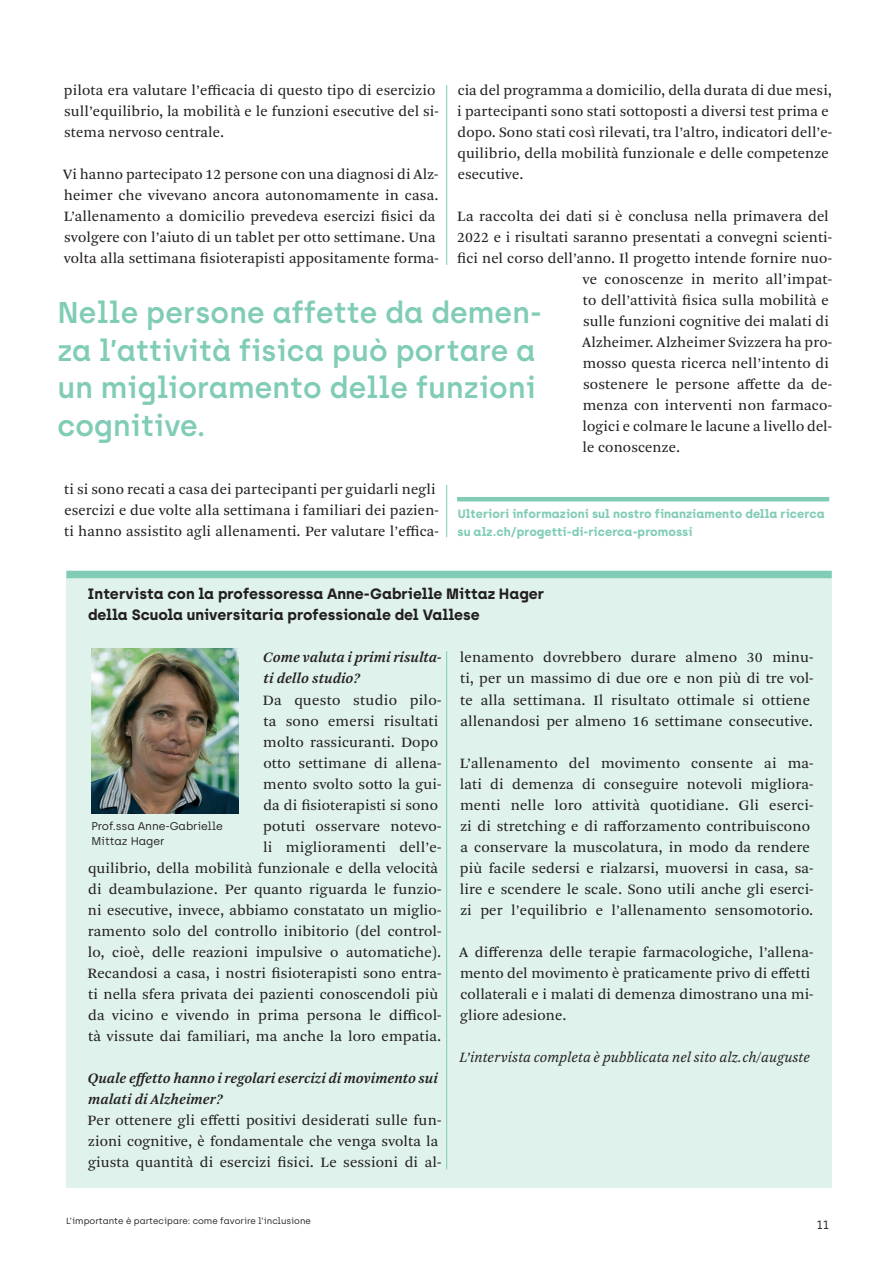
<style>
.page{position:relative;width:893px;height:1263px;background:#fff}
.page>*{position:absolute;margin:0;border:0;box-sizing:border-box;transform-origin:0 0}
.Zitat_normal{font:600 30px/37.5px "Archia";letter-spacing:.005em;color:#80ccb6}
.Copy_ohne_Einzug{font:15px/21px "Arnhem Pro Blond";letter-spacing:.01em;color:#231f20}
.Fragen_Einführung{font:italic 600 15px/21px "Arnhem Pro";letter-spacing:.005em;color:#231f20}
.Zwischentitel{font:700 15px/21px "Archia";color:#231f20}
.Copy_ohne_Einzug-2{font:italic 15px "Arnhem Pro Blond";letter-spacing:.01em;color:#231f20}
.Bildlegende{font:700 12px/17.9px "Archia";letter-spacing:.005em;color:#80ccb6}
.t1{font:12px "Archia";color:#231f20}
.Bildlegende_kleiner{font:11.25px/15px "Archia";letter-spacing:-.01em;color:#231f20}
.t2{font:9px "Archia";color:#231f20}
</style>
<div class="page">
<hr style="left:457px;top:497px;width:372px;height:4px;background:#80ccb6">
<hr style="left:446px;top:485px;width:1px;height:52px;background:#80ccb6">
<hr style="left:446px;top:85px;width:1px;height:180px;background:#80ccb6">
<div style="left:66px;top:578px;width:766px;height:609px;background:#dff2ec"></div>
<div style="left:66px;top:571px;width:766px;height:7px;background:#80ccb6"></div>
<img style="left:91px;top:648px;width:147px;height:165px">
<hr style="left:446px;top:651px;width:1px;height:518px;background:#80ccb6">
<p class="Copy_ohne_Einzug" style="left:64px;top:80px;width:376px">pilota era valutare l’efficacia di questo tipo di esercizio sull’equilibrio, la mobilità e le funzioni esecutive del si&shy;stema nervoso centrale.</p>
<p class="Copy_ohne_Einzug" style="left:63px;top:164px;width:377px">Vi hanno partecipato 12 persone con una diagnosi di Alz&shy;heimer che vivevano ancora autonomamente in casa.<br>L’allenamento a domicilio prevedeva esercizi fisici da svolgere con l’aiuto di un tablet per otto settimane. Una volta alla settimana fisioterapisti appositamente forma-</p>
<p class="Copy_ohne_Einzug" style="left:457px;top:80px;width:376px">cia del programma a domicilio, della durata di due mesi, i partecipanti sono stati sottoposti a diversi test prima e dopo. Sono stati così rilevati, tra l’altro, indicatori dell’e&shy;quilibrio, della mobilità funzionale e delle competenze esecutive.</p>
<p class="Copy_ohne_Einzug" style="left:457px;top:206px;width:373px">La raccolta dei dati si è conclusa nella primavera del</p>
<p class="Copy_ohne_Einzug" style="left:457px;top:227px;width:377px">2022 e i risultati saranno presentati a convegni scienti-</p>
<p class="Copy_ohne_Einzug" style="left:457px;top:248px;width:377px">fici nel corso dell’anno. Il progetto intende fornire nuo-</p>
<p class="Copy_ohne_Einzug" style="left:583px;top:269px;width:251px">ve conoscenze in merito all’impat-</p>
<p class="Copy_ohne_Einzug" style="left:583px;top:290px;width:247px">to dell’attività fisica sulla mobilità e</p>
<p class="Copy_ohne_Einzug" style="left:583px;top:311px;width:247px">sulle funzioni cognitive dei malati di</p>
<p class="Copy_ohne_Einzug" style="left:582px;top:332px;width:252px">Alzheimer. Alzheimer Svizzera ha pro-</p>
<p class="Copy_ohne_Einzug" style="left:583px;top:353px;width:248px">mosso questa ricerca nell’intento di</p>
<p class="Copy_ohne_Einzug" style="left:583px;top:374px;width:251px">sostenere le persone affette da de-</p>
<p class="Copy_ohne_Einzug" style="left:583px;top:395px;width:251px">menza con interventi non farmaco-</p>
<p class="Copy_ohne_Einzug" style="left:583px;top:416px;width:251px">logici e colmare le lacune a livello del-</p>
<p class="Copy_ohne_Einzug" style="left:583px;top:437px;width:99px">le conoscenze.</p>
<p class="Zitat_normal" style="left:57px;top:294px;width:486px">Nelle persone affette da demen&shy;za l’attività fisica può portare a un miglioramento delle funzioni cognitive.</p>
<p class="Copy_ohne_Einzug" style="left:64px;top:479px;width:376px">ti si sono recati a casa dei partecipanti per guidarli negli esercizi e due volte alla settimana i familiari dei pazien&shy;ti hanno assistito agli allenamenti. Per valutare l’effica-</p>
<p class="Bildlegende" style="left:457px;top:505px;width:369px">Ulteriori informazioni sul nostro finanziamento della ricerca su alz.ch/progetti-di-ricerca-promossi</p>
<p class="Zwischentitel" style="left:88px;top:583px;width:458px">Intervista con la professoressa Anne-Gabrielle Mittaz Hager della Scuola universitaria professionale del Vallese</p>
<p class="Fragen_Einführung" style="left:263px;top:647px;width:180px">Come valuta i primi risulta&shy;ti dello studio?</p>
<p class="Copy_ohne_Einzug" style="left:88px;top:689px;width:355px;text-align:right">Da questo studio pilo-<br>ta sono emersi risultati<br>molto rassicuranti. Dopo<br>otto settimane di allena-<br>mento svolto sotto la gui-<br>da di fisioterapisti si sono<br>potuti osservare notevo-<br>li miglioramenti dell’e-<br>quilibrio, della mobilità funzionale e della velocità di deambulazione. Per quanto riguarda le funzio&shy;ni esecutive, invece, abbiamo constatato un miglio&shy;ramento solo del controllo inibitorio (del control&shy;lo, cioè, delle reazioni impulsive o automatiche).<br>Recandosi a casa, i nostri fisioterapisti sono entra&shy;ti nella sfera privata dei pazienti conoscendoli più da vicino e vivendo in prima persona le difficol&shy;tà vissute dai familiari, ma anche la loro empatia.</p>
<p class="Fragen_Einführung" style="left:88px;top:1067px;width:351px">Quale effetto hanno i regolari esercizi di movimento sui malati di Alzheimer?</p>
<p class="Copy_ohne_Einzug" style="left:88px;top:1109px;width:355px">Per ottenere gli effetti positivi desiderati sulle fun&shy;zioni cognitive, è fondamentale che venga svolta la giusta quantità di esercizi fisici. Le sessioni di al-</p>
<p class="Bildlegende_kleiner" style="left:91px;top:818px;width:133px">Prof.ssa Anne-Gabrielle<br>Mittaz Hager</p>
<p class="Copy_ohne_Einzug" style="left:460px;top:647px;width:355px">lenamento dovrebbero durare almeno 30 minu&shy;ti, per un massimo di due ore e non più di tre vol&shy;te alla settimana. Il risultato ottimale si ottiene allenandosi per almeno 16 settimane consecutive.</p>
<p class="Copy_ohne_Einzug" style="left:460px;top:752px;width:355px">L’allenamento del movimento consente ai ma&shy;lati di demenza di conseguire notevoli migliora&shy;menti nelle loro attività quotidiane. Gli eserci&shy;zi di stretching e di rafforzamento contribuiscono a conservare la muscolatura, in modo da rendere più facile sedersi e rialzarsi, muoversi in casa, sa&shy;lire e scendere le scale. Sono utili anche gli eserci&shy;zi per l’equilibrio e l’allenamento sensomotorio.</p>
<p class="Copy_ohne_Einzug" style="left:459px;top:941px;width:356px">A differenza delle terapie farmacologiche, l’allena&shy;mento del movimento è praticamente privo di effetti collaterali e i malati di demenza dimostrano una mi&shy;gliore adesione.</p>
<p class="Copy_ohne_Einzug-2" style="left:459px;top:1047px;width:352px">L’intervista completa è pubblicata nel sito alz.ch/auguste</p>
<p class="t2" style="left:66px;top:1215px;width:246px">L’importante è partecipare: come favorire l’inclusione</p>
<p class="t1" style="left:816px;top:1218px;width:14px">11</p>
</div>
